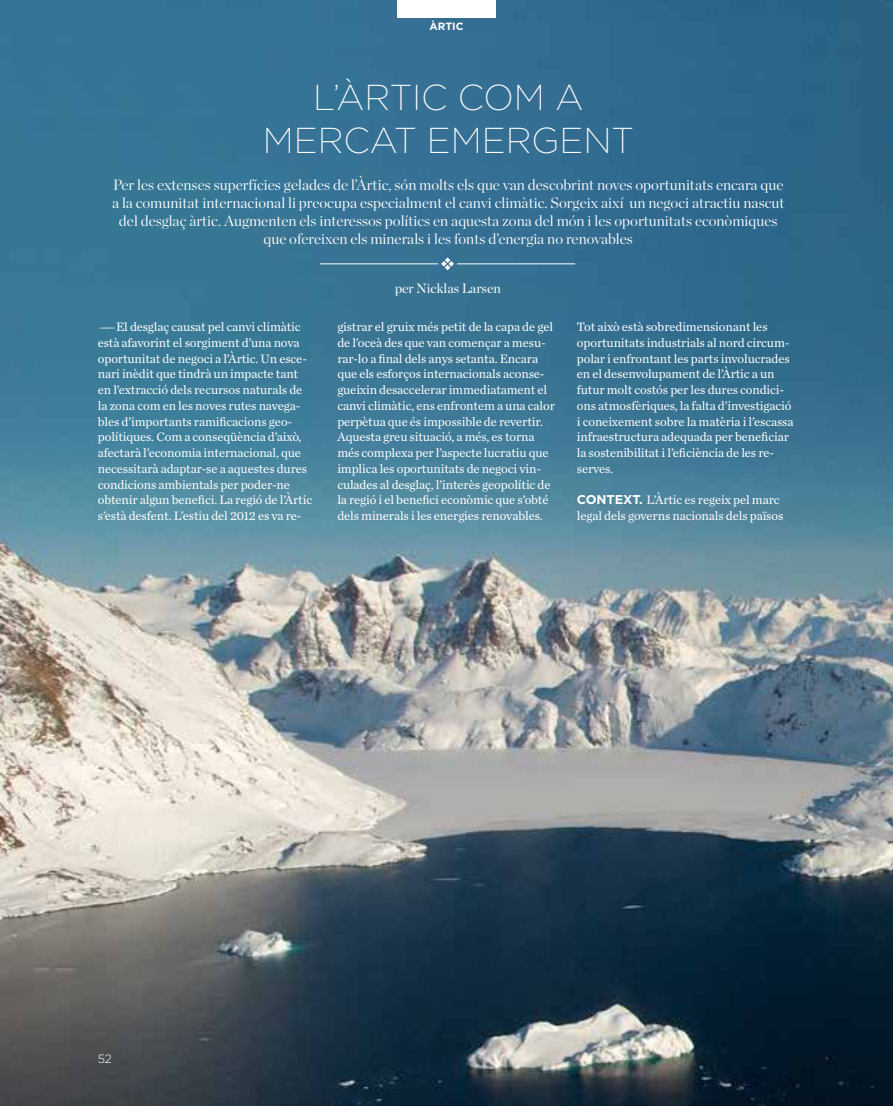
<style>
.page{position:relative;width:893px;height:1106px;background:#fff}
.page>*{position:absolute;margin:0;border:0;box-sizing:border-box;transform-origin:0 0}
.t1{font:200 36px/43.2px "Gotham";color:#fff;text-align:center}
.t2{font:300 15px/18px "Chronicle Display";color:#fff;text-align:center}
.t3{font:13.5px "Chronicle Display";color:#fff}
.t4{font:12.75px/15.8px "Chronicle Text G1";letter-spacing:-.01em;color:#fff}
.t5{font:300 12px "Gotham";color:#fff}
.t6{font:700 10.5px "Gotham";color:#fff}
.s1{font-style:italic;font-size:12px}
.s2{font-family:"Gotham";font-weight:700}
</style>
<div class="page">
<img style="left:0;top:0;width:893px;height:1106px">
<hr style="left:320px;top:263px;width:118px;height:1px;background:#fff">
<hr style="left:457px;top:263px;width:118px;height:1px;background:#fff">
<svg style="left:441px;top:257px;width:13px;height:13px"></svg>
<div style="left:397px;top:0;width:99px;height:17px;background:#fff"></div>
<p class="t6" style="left:429px;top:19px;width:35px">ÀRTIC</p>
<p class="t1" style="left:263px;top:74px;width:372px">L’ÀRTIC COM A<br>MERCAT EMERGENT</p>
<p class="t2" style="left:112px;top:174px;width:674px">Per les extenses superfícies gelades de l’Àrtic, són molts els que van descobrint noves oportunitats encara que a la comunitat internacional li preocupa especialment el canvi climàtic. Sorgeix així un negoci atractiu nascut del desglaç àrtic. Augmenten els interessos polítics en aquesta zona del món i les oportunitats econòmiques que ofereixen els minerals i les fonts d’energia no renovables</p>
<p class="t3" style="left:395px;top:278px;width:107px">per Nicklas Larsen</p>
<p class="t4" style="left:98px;top:318px;width:216px"><span class="s1">——</span>El desglaç causat pel canvi climàtic està afavorint el sorgiment d’una nova oportunitat de negoci a l’Àrtic. Un esce&shy;nari inèdit que tindrà un impacte tant en l’extracció dels recursos naturals de la zona com en les noves rutes navega&shy;bles d’importants ramificacions geo&shy;polítiques. Com a conseqüència d’això, afectarà l’economia internacional, que necessitarà adaptar-se a aquestes dures condicions ambientals per poder-ne obtenir algun benefici. La regió de l’Àrtic s’està desfent. L’estiu del 2012 es va re-</p>
<p class="t4" style="left:337px;top:318px;width:219px">gistrar el gruix més petit de la capa de gel de l’oceà des que van començar a mesu&shy;rar-lo a final dels anys setanta. Encara que els esforços internacionals aconse&shy;gueixin desaccelerar immediatament el canvi climàtic, ens enfrontem a una calor perpètua que és impossible de revertir.<br>Aquesta greu situació, a més, es torna més complexa per l’aspecte lucratiu que implica les oportunitats de negoci vin&shy;culades al desglaç, l’interès geopolític de la regió i el benefici econòmic que s’obté dels minerals i les energies renovables.</p>
<p class="t4" style="left:577px;top:318px;width:218px">Tot això està sobredimensionant les oportunitats industrials al nord circum&shy;polar i enfrontant les parts involucrades en el desenvolupament de l’Àrtic a un futur molt costós per les dures condici&shy;ons atmosfèriques, la falta d’investigació i coneixement sobre la matèria i l’escassa infraestructura adequada per beneficiar la sostenibilitat i l’eficiència de les re&shy;serves.</p>
<p class="t4" style="left:577px;top:491px;width:208px"><span class="s2">CONTEXT.</span> L’Àrtic es regeix pel marc legal dels governs nacionals dels països</p>
<p class="t5" style="left:98px;top:1051px;width:16px">52</p>
</div>
